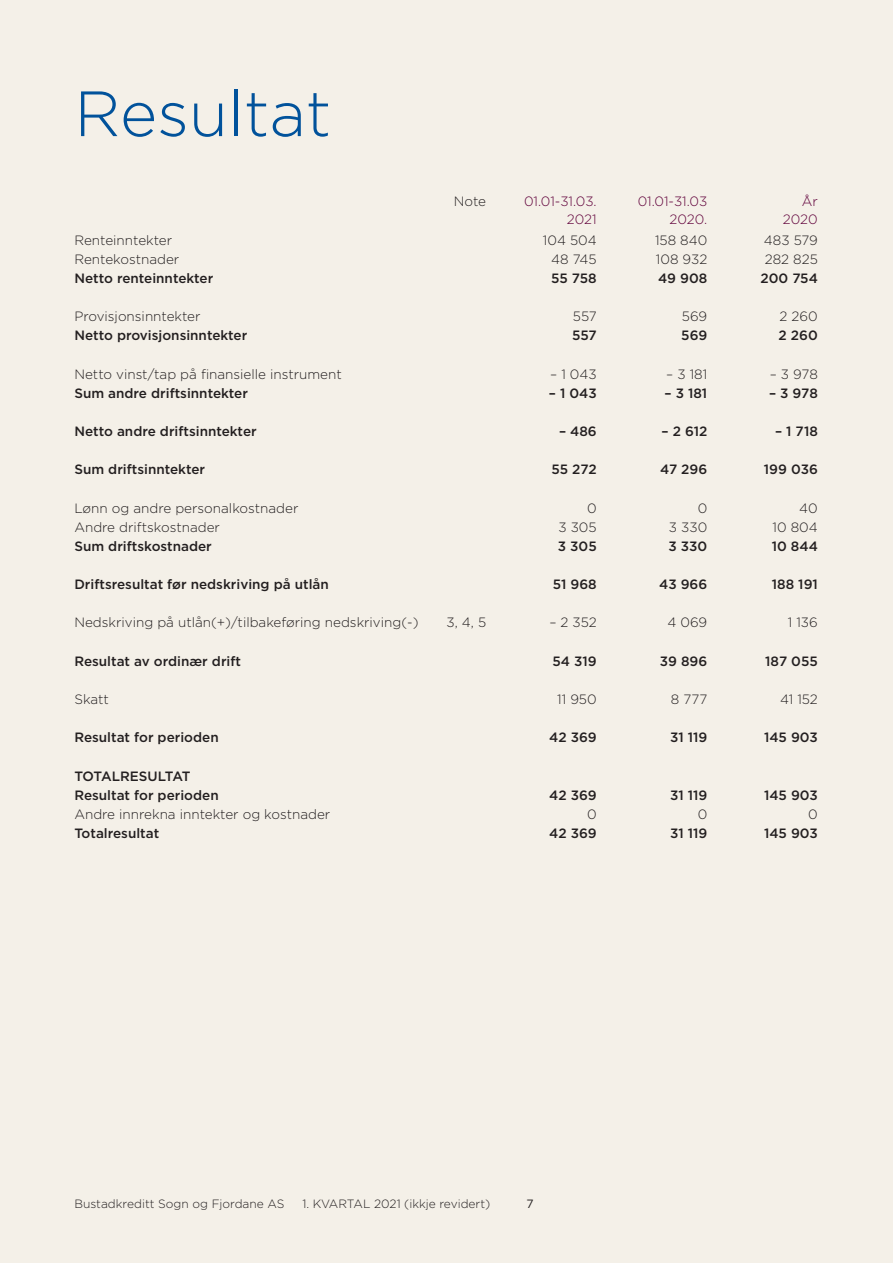
<style>
.page{position:relative;width:893px;height:1263px;background:#f4f0e8}
.page>*{position:absolute;margin:0;border:0;box-sizing:border-box;transform-origin:0 0}
.t1{font:300 63.75px "Gotham";color:#01529b}
.t2{font:500 13.5px/19.2px "Gotham";color:#231f20}
.t3{font:300 13.5px "Gotham";color:#231f20}
.t4{font:300 13.5px/18px "Gotham";letter-spacing:-.005em;color:#60003a;text-align:right}
.t5{font:300 12px "Gotham";color:#231f20}
.t6{font:12px "Gotham";color:#231f20}
</style>
<div class="page">
<h1 class="t1" style="left:74px;top:73px;width:258px">Resultat</h1>
<p class="t3" style="left:454px;top:193px;width:34px">Note</p>
<p class="t4" style="left:524px;top:192px;width:74px">01.01-31.03.<br>2021</p>
<p class="t4" style="left:638px;top:192px;width:71px">01.01-31.03<br>2020.</p>
<p class="t4" style="left:783px;top:192px;width:36px">År<br>2020</p>
<p class="t3" style="left:74px;top:231px;width:99px">Renteinntekter</p>
<p class="t3" style="left:543px;top:231px;width:55px">104 504</p>
<p class="t3" style="left:655px;top:231px;width:54px">158 840</p>
<p class="t3" style="left:764px;top:231px;width:55px">483 579</p>
<p class="t3" style="left:74px;top:250px;width:106px">Rentekostnader</p>
<p class="t3" style="left:551px;top:250px;width:47px">48 745</p>
<p class="t3" style="left:656px;top:250px;width:53px">108 932</p>
<p class="t3" style="left:765px;top:250px;width:55px">282 825</p>
<p class="t2" style="left:74px;top:268px;width:140px">Netto renteinntekter</p>
<p class="t2" style="left:551px;top:268px;width:47px">55 758</p>
<p class="t2" style="left:658px;top:268px;width:51px">49 908</p>
<p class="t2" style="left:760px;top:268px;width:59px">200 754</p>
<p class="t3" style="left:74px;top:308px;width:128px">Provisjonsinntekter</p>
<p class="t3" style="left:573px;top:308px;width:25px">557</p>
<p class="t3" style="left:682px;top:308px;width:27px">569</p>
<p class="t3" style="left:780px;top:308px;width:40px">2 260</p>
<p class="t2" style="left:74px;top:326px;width:174px">Netto provisjonsinntekter</p>
<p class="t2" style="left:572px;top:326px;width:26px">557</p>
<p class="t2" style="left:681px;top:326px;width:27px">569</p>
<p class="t2" style="left:779px;top:326px;width:41px">2 260</p>
<p class="t3" style="left:74px;top:365px;width:269px">Netto vinst/tap på finansielle instrument</p>
<p class="t3" style="left:550px;top:365px;width:48px">– 1 043</p>
<p class="t3" style="left:666px;top:365px;width:43px">– 3 181</p>
<p class="t3" style="left:770px;top:365px;width:50px">– 3 978</p>
<p class="t2" style="left:74px;top:383px;width:175px">Sum andre driftsinntekter</p>
<p class="t2" style="left:549px;top:383px;width:49px">– 1 043</p>
<p class="t2" style="left:664px;top:383px;width:44px">– 3 181</p>
<p class="t2" style="left:769px;top:383px;width:50px">– 3 978</p>
<p class="t2" style="left:74px;top:421px;width:184px">Netto andre driftsinntekter</p>
<p class="t2" style="left:559px;top:421px;width:39px">– 486</p>
<p class="t2" style="left:661px;top:421px;width:47px">– 2 612</p>
<p class="t2" style="left:775px;top:421px;width:44px">– 1 718</p>
<p class="t2" style="left:74px;top:460px;width:132px">Sum driftsinntekter</p>
<p class="t2" style="left:551px;top:460px;width:47px">55 272</p>
<p class="t2" style="left:660px;top:460px;width:49px">47 296</p>
<p class="t2" style="left:764px;top:460px;width:55px">199 036</p>
<p class="t3" style="left:74px;top:499px;width:225px">Lønn og andre personalkostnader</p>
<p class="t3" style="left:587px;top:499px;width:11px">0</p>
<p class="t3" style="left:698px;top:499px;width:11px">0</p>
<p class="t3" style="left:799px;top:499px;width:20px">40</p>
<p class="t3" style="left:74px;top:518px;width:147px">Andre driftskostnader</p>
<p class="t3" style="left:558px;top:518px;width:40px">3 305</p>
<p class="t3" style="left:669px;top:518px;width:40px">3 330</p>
<p class="t3" style="left:773px;top:518px;width:47px">10 804</p>
<p class="t2" style="left:74px;top:536px;width:139px">Sum driftskostnader</p>
<p class="t2" style="left:558px;top:536px;width:40px">3 305</p>
<p class="t2" style="left:668px;top:536px;width:40px">3 330</p>
<p class="t2" style="left:772px;top:536px;width:48px">10 844</p>
<p class="t2" style="left:74px;top:575px;width:256px">Driftsresultat før nedskriving på utlån</p>
<p class="t2" style="left:553px;top:575px;width:46px">51 968</p>
<p class="t2" style="left:659px;top:575px;width:50px">43 966</p>
<p class="t2" style="left:772px;top:575px;width:47px">188 191</p>
<p class="t3" style="left:74px;top:614px;width:346px">Nedskriving på utlån(+)/tilbakeføring nedskriving(-)</p>
<p class="t3" style="left:446px;top:614px;width:41px">3, 4, 5</p>
<p class="t3" style="left:549px;top:614px;width:49px">– 2 352</p>
<p class="t3" style="left:667px;top:614px;width:41px">4 069</p>
<p class="t3" style="left:788px;top:614px;width:31px">1 136</p>
<p class="t2" style="left:74px;top:651px;width:168px">Resultat av ordinær drift</p>
<p class="t2" style="left:552px;top:651px;width:46px">54 319</p>
<p class="t2" style="left:660px;top:651px;width:49px">39 896</p>
<p class="t2" style="left:765px;top:651px;width:54px">187 055</p>
<p class="t3" style="left:74px;top:691px;width:36px">Skatt</p>
<p class="t3" style="left:557px;top:691px;width:41px">11 950</p>
<p class="t3" style="left:671px;top:691px;width:38px">8 777</p>
<p class="t3" style="left:780px;top:691px;width:39px">41 152</p>
<p class="t2" style="left:74px;top:728px;width:146px">Resultat for perioden</p>
<p class="t2" style="left:549px;top:728px;width:49px">42 369</p>
<p class="t2" style="left:670px;top:728px;width:39px">31 119</p>
<p class="t2" style="left:764px;top:728px;width:55px">145 903</p>
<p class="t2" style="left:74px;top:766px;width:146px">TOTALRESULTAT<br>Resultat for perioden</p>
<p class="t2" style="left:549px;top:785px;width:49px">42 369</p>
<p class="t2" style="left:670px;top:785px;width:39px">31 119</p>
<p class="t2" style="left:764px;top:785px;width:55px">145 903</p>
<p class="t3" style="left:74px;top:805px;width:257px">Andre innrekna inntekter og kostnader</p>
<p class="t3" style="left:587px;top:805px;width:11px">0</p>
<p class="t3" style="left:698px;top:805px;width:11px">0</p>
<p class="t3" style="left:808px;top:805px;width:11px">0</p>
<p class="t2" style="left:74px;top:823px;width:86px">Totalresultat</p>
<p class="t2" style="left:549px;top:823px;width:49px">42 369</p>
<p class="t2" style="left:670px;top:823px;width:39px">31 119</p>
<p class="t2" style="left:764px;top:823px;width:55px">145 903</p>
<p class="t5" style="left:74px;top:1196px;width:212px">Bustadkreditt Sogn og Fjordane AS</p>
<p class="t5" style="left:302px;top:1196px;width:189px">1. KVARTAL 2021 (ikkje revidert)</p>
<p class="t6" style="left:526px;top:1196px;width:9px">7</p>
</div>
